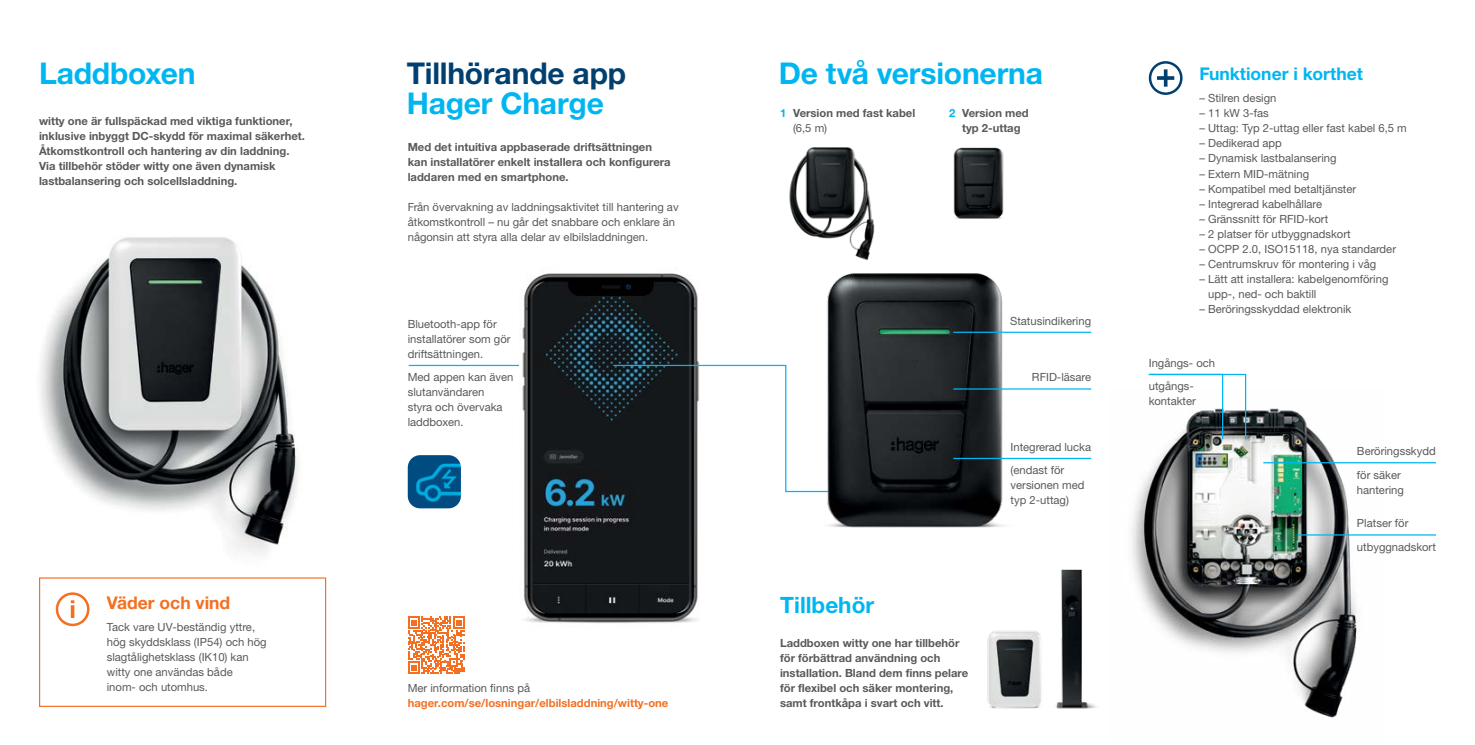
<style>
.page{position:relative;width:1475px;height:745px;background:#fff}
.page>*{position:absolute;margin:0;border:0;box-sizing:border-box;transform-origin:0 0}
.t1{font:700 30px "Helvetica Neue LTW1 G";letter-spacing:-.005em;color:#00b6f1}
.t2{font:700 30px "Helvetica Neue LTW1 G";letter-spacing:-.005em;color:#004071}
.t3{font:700 22.5px "Helvetica Neue LTW1 G";color:#00b6f1}
.t4{font:700 17.5px "Helvetica Neue LTW1 G";color:#00b6f1}
.t5{font:700 17.5px "Helvetica Neue LTW1 G";color:#f36f21}
.t6{font:11.25px/15px "Helvetica Neue LTW1 G";color:#58595b}
.t7{font:700 11.25px/15px "Helvetica Neue LTW1 G";color:#58595b}
.t8{font:700 11.25px "Helvetica Neue LTW1 G";color:#f36f21}
.t9{font:700 11.25px "Helvetica Neue LTW1 G";color:#00b6f1}
</style>
<div class="page">
<div style="left:39px;top:577px;width:287px;height:129px;border:1px solid #f36f21"></div>
<img style="left:789px;top:147px;width:86px;height:114px">
<img style="left:1131px;top:389px;width:251px;height:329px">
<hr style="left:408px;top:364px;width:160px;height:2px;background:#00b6f1">
<svg style="left:408px;top:616px;width:57px;height:57px"></svg>
<img style="left:519px;top:273px;width:181px;height:350px">
<hr style="left:1262px;top:462px;width:173px;height:1px;background:#00b6f1">
<hr style="left:1297px;top:534px;width:138px;height:1px;background:#00b6f1">
<svg style="left:612px;top:364px;width:186px;height:128px"></svg>
<img style="left:1055px;top:569px;width:42px;height:140px">
<img style="left:987px;top:630px;width:55px;height:79px">
<svg style="left:1147px;top:373px;width:99px;height:67px"></svg>
<svg style="left:71px;top:600px;width:3px;height:17px"></svg>
<div style="left:56px;top:592px;width:33px;height:33px;border:2px solid #f36f21;border-radius:50%"></div>
<div style="left:1148px;top:61px;width:34px;height:34px;border:2px solid #004071;border-radius:50%"></div>
<svg style="left:1157px;top:69px;width:17px;height:18px"></svg>
<img style="left:953px;top:147px;width:51px;height:72px">
<img style="left:407px;top:455px;width:54px;height:53px">
<img style="left:798px;top:273px;width:233px;height:255px">
<hr style="left:953px;top:388px;width:137px;height:1px;background:#00b6f1">
<hr style="left:953px;top:331px;width:137px;height:2px;background:#00b6f1">
<hr style="left:953px;top:457px;width:137px;height:2px;background:#00b6f1">
<img style="left:40px;top:237px;width:259px;height:316px">
<h1 class="t1" style="left:39px;top:54px;width:158px">Laddboxen</h1>
<p class="t7" style="left:39px;top:113px;width:267px">witty one är fullspäckad med viktiga funktioner, inklusive inbyggt DC-skydd för maximal säkerhet.<br>Åtkomstkontroll och hantering av din laddning.<br>Via tillbehör stöder witty one även dynamisk lastbalansering och solcellsladdning.</p>
<h3 class="t5" style="left:107px;top:591px;width:125px">Väder och vind</h3>
<p class="t6" style="left:107px;top:618px;width:161px">Tack vare UV-beständig yttre, hög skyddsklass (IP54) och hög slagtålighetsklass (IK10) kan witty one användas både<br>inom- och utomhus.</p>
<h1 class="t2" style="left:407px;top:54px;width:221px">Tillhörande app</h1>
<h1 class="t1" style="left:407px;top:84px;width:199px">Hager Charge</h1>
<p class="t7" style="left:407px;top:139px;width:264px">Med det intuitiva appbaserade driftsättningen kan installatörer enkelt installera och konfigurera laddaren med en smartphone.</p>
<p class="t6" style="left:407px;top:199px;width:272px">Från övervakning av laddningsaktivitet till hantering av åtkomstkontroll – nu går det snabbare och enklare än någonsin att styra alla delar av elbilsladdningen.</p>
<p class="t6" style="left:407px;top:316px;width:104px">Bluetooth-app för installatörer som gör driftsättningen.</p>
<p class="t6" style="left:407px;top:369px;width:107px">Med appen kan även slutanvändaren<br>styra och övervaka laddboxen.</p>
<p class="t6" style="left:407px;top:679px;width:124px">Mer information finns på</p>
<p class="t8" style="left:407px;top:695px;width:262px">hager.com/se/losningar/elbilsladdning/witty-one</p>
<h1 class="t1" style="left:778px;top:54px;width:265px">De två versionerna</h1>
<p class="t7" style="left:792px;top:106px;width:124px">Version med fast kabel</p>
<p class="t6" style="left:792px;top:121px;width:36px">(6,5 m)</p>
<p class="t9" style="left:780px;top:106px;width:8px">1</p>
<p class="t9" style="left:948px;top:106px;width:8px">2</p>
<p class="t7" style="left:961px;top:106px;width:68px">Version med typ 2-uttag</p>
<p class="t6" style="left:1009px;top:313px;width:82px">Statusindikering</p>
<p class="t6" style="left:1031px;top:369px;width:61px">RFID-läsare</p>
<h2 class="t3" style="left:780px;top:590px;width:96px">Tillbehör</h2>
<p class="t7" style="left:780px;top:634px;width:190px">Laddboxen witty one har tillbehör för förbättrad användning och installation. Bland dem finns pelare för flexibel och säker montering, samt frontkåpa i svart och vitt.</p>
<p class="t6" style="left:1010px;top:434px;width:82px;line-height:23.8px">Integrerad lucka (endast för</p>
<p class="t6" style="left:1010px;top:477px;width:75px">versionen med typ 2-uttag)</p>
<h3 class="t4" style="left:1199px;top:63px;width:165px">Funktioner i korthet</h3>
<p class="t6" style="left:1199px;top:91px;width:79px">– Stilren design</p>
<p class="t6" style="left:1199px;top:106px;width:71px">– 11 kW 3-fas</p>
<p class="t6" style="left:1199px;top:121px;width:209px">– Uttag: Typ 2-uttag eller fast kabel 6,5 m</p>
<p class="t6" style="left:1199px;top:136px;width:84px">– Dedikerad app</p>
<p class="t6" style="left:1199px;top:151px;width:139px">– Dynamisk lastbalansering</p>
<p class="t6" style="left:1199px;top:166px;width:111px">– Extern MID-mätning</p>
<p class="t6" style="left:1199px;top:181px;width:158px">– Kompatibel med betaltjänster</p>
<p class="t6" style="left:1199px;top:196px;width:124px">– Integrerad kabelhållare</p>
<p class="t6" style="left:1199px;top:211px;width:130px">– Gränssnitt för RFID-kort</p>
<p class="t6" style="left:1199px;top:226px;width:153px">– 2 platser för utbyggnadskort</p>
<p class="t6" style="left:1199px;top:241px;width:198px">– OCPP 2.0, ISO15118, nya standarder</p>
<p class="t6" style="left:1199px;top:256px;width:178px">– Centrumskruv för montering i våg</p>
<p class="t6" style="left:1207px;top:271px;width:182px;text-indent:-9px">– Lätt att installera: kabelgenomföring upp-, ned- och baktill</p>
<p class="t6" style="left:1199px;top:301px;width:153px">– Beröringsskyddad elektronik</p>
<p class="t6" style="left:1148px;top:350px;width:68px;line-height:23.8px">Ingångs- och utgångs-</p>
<p class="t6" style="left:1148px;top:393px;width:49px">kontakter</p>
<p class="t6" style="left:1356px;top:438px;width:80px;line-height:23.8px">Beröringsskydd för säker</p>
<p class="t6" style="left:1356px;top:482px;width:48px">hantering</p>
<p class="t6" style="left:1356px;top:510px;width:80px;line-height:23.8px">Platser för utbyggnadskort</p>
</div>
